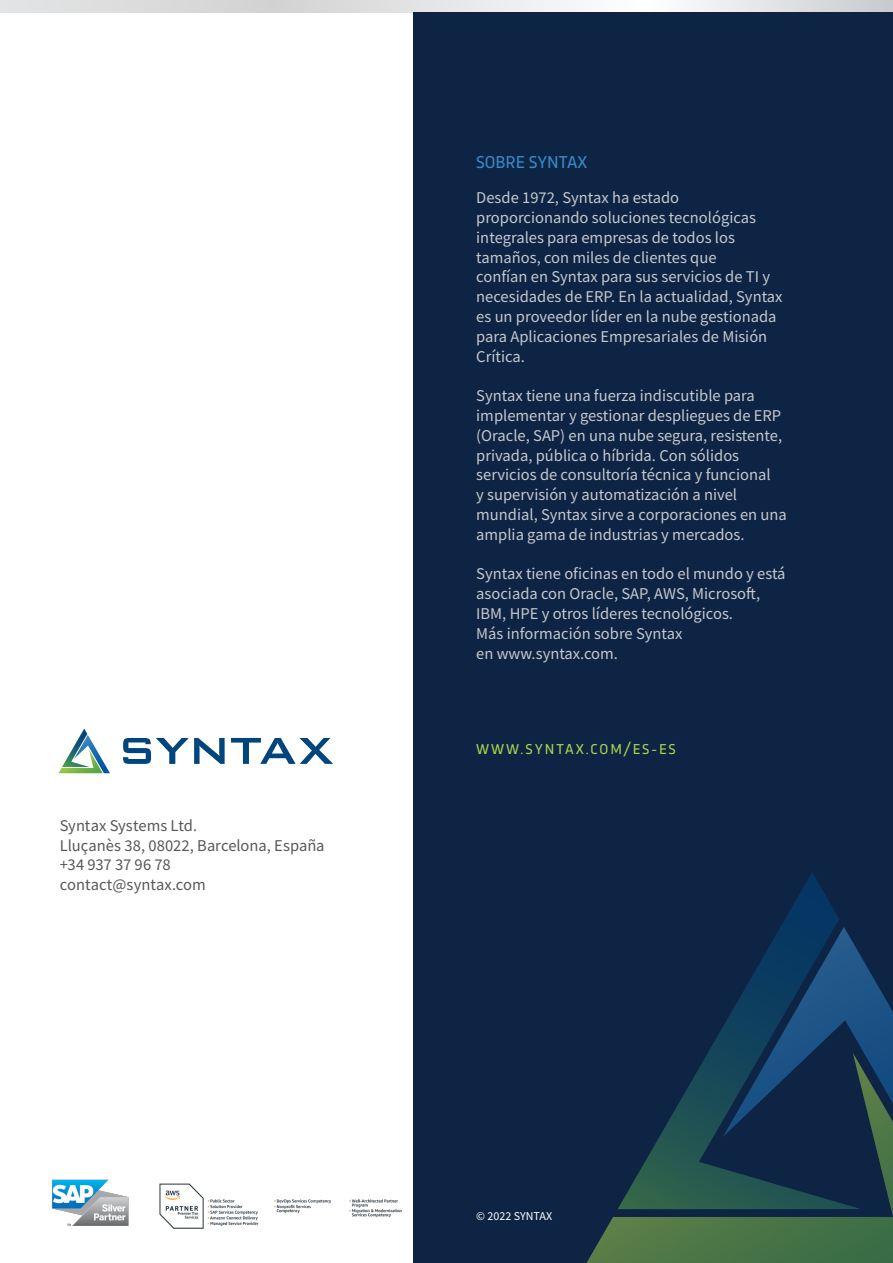
<style>
.page{position:relative;width:893px;height:1263px;background:#fff}
.page>*{position:absolute;margin:0;border:0;box-sizing:border-box;transform-origin:0 0}
.t1{font:18px "Trasandina W03";color:#388ac6}
.t2{font:16.5px/19.8px "Source Sans Pro";color:#c7c8cb}
.t3{font:16.5px "Source Sans Pro";color:#57585a}
.t4{font:15px "Trasandina W03";letter-spacing:.13em;color:#aed24c}
.t5{font:12px "Source Sans Pro";color:#fff}
</style>
<div class="page">
<img style="left:52px;top:1179px;width:77px;height:47px">
<svg style="left:0;top:0;width:893px;height:13px"></svg>
<svg style="left:58px;top:729px;width:52px;height:44px"></svg>
<svg style="left:231px;top:738px;width:102px;height:26px"></svg>
<svg style="left:123px;top:738px;width:102px;height:26px"></svg>
<div style="left:413px;top:13px;width:480px;height:1250px;background:#0d2445"></div>
<svg style="left:861px;top:957px;width:32px;height:96px"></svg>
<svg style="left:586px;top:1053px;width:307px;height:210px"></svg>
<svg style="left:618px;top:872px;width:243px;height:337px"></svg>
<img style="left:159px;top:1184px;width:243px;height:45px">
<p class="t3" style="left:60px;top:815px;width:139px">Syntax Systems Ltd.</p>
<p class="t3" style="left:60px;top:835px;width:266px">Lluçanès 38, 08022, Barcelona, España</p>
<p class="t3" style="left:60px;top:854px;width:112px">+34 937 37 96 78</p>
<p class="t3" style="left:60px;top:874px;width:148px">contact@syntax.com</p>
<p class="t1" style="left:476px;top:149px;width:112px">SOBRE SYNTAX</p>
<p class="t2" style="left:476px;top:188px;width:308px">Desde 1972, Syntax ha estado proporcionando soluciones tecnológicas integrales para empresas de todos los tamaños, con miles de clientes que<br>confían en Syntax para sus servicios de TI y necesidades de ERP. En la actualidad, Syntax es un proveedor líder en la nube gestionada para Aplicaciones Empresariales de Misión Crítica.</p>
<p class="t2" style="left:476px;top:386px;width:312px">Syntax tiene una fuerza indiscutible para implementar y gestionar despliegues de ERP (Oracle, SAP) en una nube segura, resistente, privada, pú blica o híbrida. Con sólidos servicios de consultoría técnica y funcional<br>y supervisión y automatización a nivel mundial, Syntax sirve a corporaciones en una amplia gama de industrias y mercados.</p>
<p class="t2" style="left:476px;top:564px;width:311px">Syntax tiene oficinas en todo el mundo y está asociada con Oracle, SAP, AWS, Microsoft, IBM, HPE y otros líderes tecnológicos.<br>Más información sobre Syntax<br>en www.syntax.com.</p>
<p class="t4" style="left:476px;top:737px;width:201px">WWW.SYNTAX.COM/ES-ES</p>
<p class="t5" style="left:476px;top:1208px;width:77px">© 2022 SYNTAX</p>
</div>
